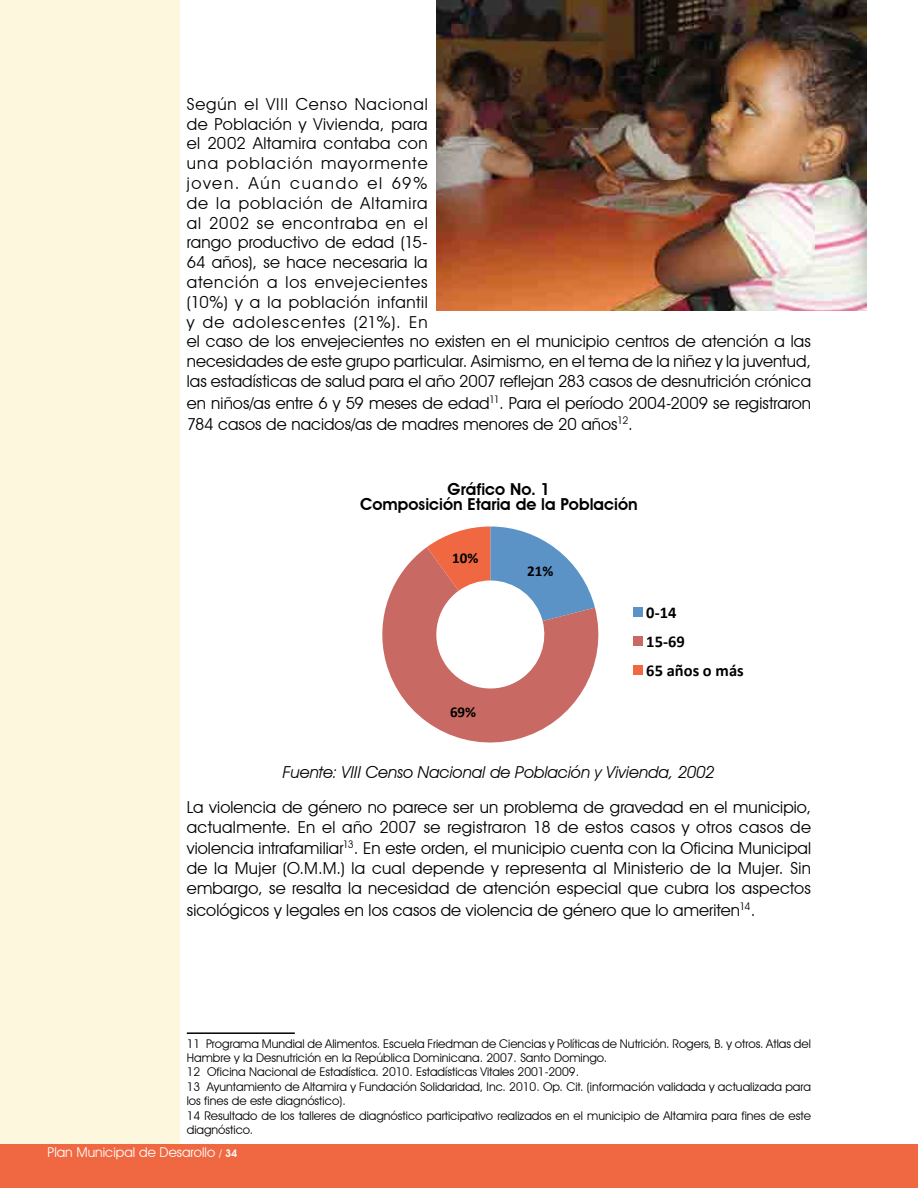
<style>
.page{position:relative;width:918px;height:1188px;background:#fff}
.page>*{position:absolute;margin:0;border:0;box-sizing:border-box;transform-origin:0 0}
.t1{font:16.5px/19.8px "Avant Garde IT Cby BT";letter-spacing:.005em;color:#000}
.t2{font:italic 16.5px "Avant Garde IT Cby BT";letter-spacing:-.005em;color:#000}
.t3{font:600 16.5px/15px "Avant Garde IT Cby BT";color:#000;text-align:center}
.t4{font:700 16.5px/29px "Calibri";color:#000}
.t5{font:700 15px "Calibri";color:#000}
.t6{font:13.5px "Avant Garde IT Cby BT";color:#fff}
.t7{font:12px/14.4px "Avant Garde IT Cby BT";color:#000}
.s1{font-weight:600;font-size:10.5px}
</style>
<div class="page">
<div style="left:0;top:1144px;width:918px;height:44px;background:#ef6842"></div>
<div style="left:0;top:0;width:180px;height:1144px;background:#fdf7de"></div>
<hr style="left:187px;top:1032px;width:108px;height:2px;background:#000">
<img style="left:436px;top:0;width:430px;height:311px">
<svg style="left:382px;top:547px;width:217px;height:196px;fill:#c96963"></svg>
<svg style="left:427px;top:526px;width:168px;height:95px"></svg>
<div style="left:633px;top:607px;width:9px;height:9px;background:#5c93c7"></div>
<div style="left:633px;top:636px;width:9px;height:9px;background:#c96963"></div>
<div style="left:633px;top:665px;width:9px;height:9px;background:#ef6842"></div>
<p class="t1" style="left:187px;top:94px;width:626px">Según el VIII Censo Nacional<br>de Población y Vivienda, para<br>el 2002 Altamira contaba con<br>una población mayormente<br>joven. Aún cuando el 69%<br>de la población de Altamira<br>al 2002 se encontraba en el<br>rango productivo de edad (15-<br>64 años), se hace necesaria la<br>atención a los envejecientes<br>(10%) y a la población infantil<br>y de adolescentes (21%). En<br>el caso de los envejecientes no existen en el municipio centros de atención a las necesidades de este grupo particular. Asimismo, en el tema de la niñez y la juventud, las estadísticas de salud para el año 2007 reflejan 283 casos de desnutrición crónica</p>
<p class="t1" style="left:187px;top:392px;width:626px;line-height:21.6px">en niños/as entre 6 y 59 meses de edad<sup>11</sup>. Para el período 2004-2009 se registraron<br>784 casos de nacidos/as de madres menores de 20 años<sup>12</sup>.</p>
<p class="t3" style="left:360px;top:481px;width:279px">Gráfico No. 1<br>Composición Etaria de la Población</p>
<p class="t5" style="left:452px;top:549px;width:28px">10%</p>
<p class="t5" style="left:527px;top:562px;width:28px">21%</p>
<p class="t5" style="left:450px;top:702px;width:28px">69%</p>
<p class="t4" style="left:646px;top:597px;width:99px">0-14<br>15-69<br>65 años o más</p>
<p class="t2" style="left:283px;top:762px;width:433px">Fuente: VIII Censo Nacional de Población y Vivienda, 2002</p>
<p class="t1" style="left:187px;top:797px;width:626px">La violencia de género no parece ser un problema de gravedad en el municipio, actualmente. En el año 2007 se registraron 18 de estos casos y otros casos de</p>
<p class="t1" style="left:187px;top:838px;width:626px;text-align:justify">violencia intrafamiliar<sup>13</sup>. En este orden, el municipio cuenta con la Oficina Municipal de la Mujer (O.M.M.) la cual depende y representa al Ministerio de la Mujer. Sin embargo, se resalta la necesidad de atención especial que cubra los aspectos</p>
<p class="t1" style="left:187px;top:900px;width:570px">sicológicos y legales en los casos de violencia de género que lo ameriten<sup>14</sup>.</p>
<p class="t7" style="left:187px;top:1036px;width:626px">11 Programa Mundial de Alimentos. Escuela Friedman de Ciencias y Políticas de Nutrición. Rogers, B. y otros. Atlas del Hambre y la Desnutrición en la República Dominicana. 2007. Santo Domingo.<br>12 Oficina Nacional de Estadística. 2010. Estadísticas Vitales 2001-2009.<br>13 Ayuntamiento de Altamira y Fundación Solidaridad, Inc. 2010. Op. Cit. (información validada y actualizada para los fines de este diagnóstico).<br>14 Resultado de los talleres de diagnóstico participativo realizados en el municipio de Altamira para fines de este diagnóstico.</p>
<p class="t6" style="left:48px;top:1144px;width:191px">Plan Municipal de Desarollo <span class="s1">/ 34</span></p>
</div>
